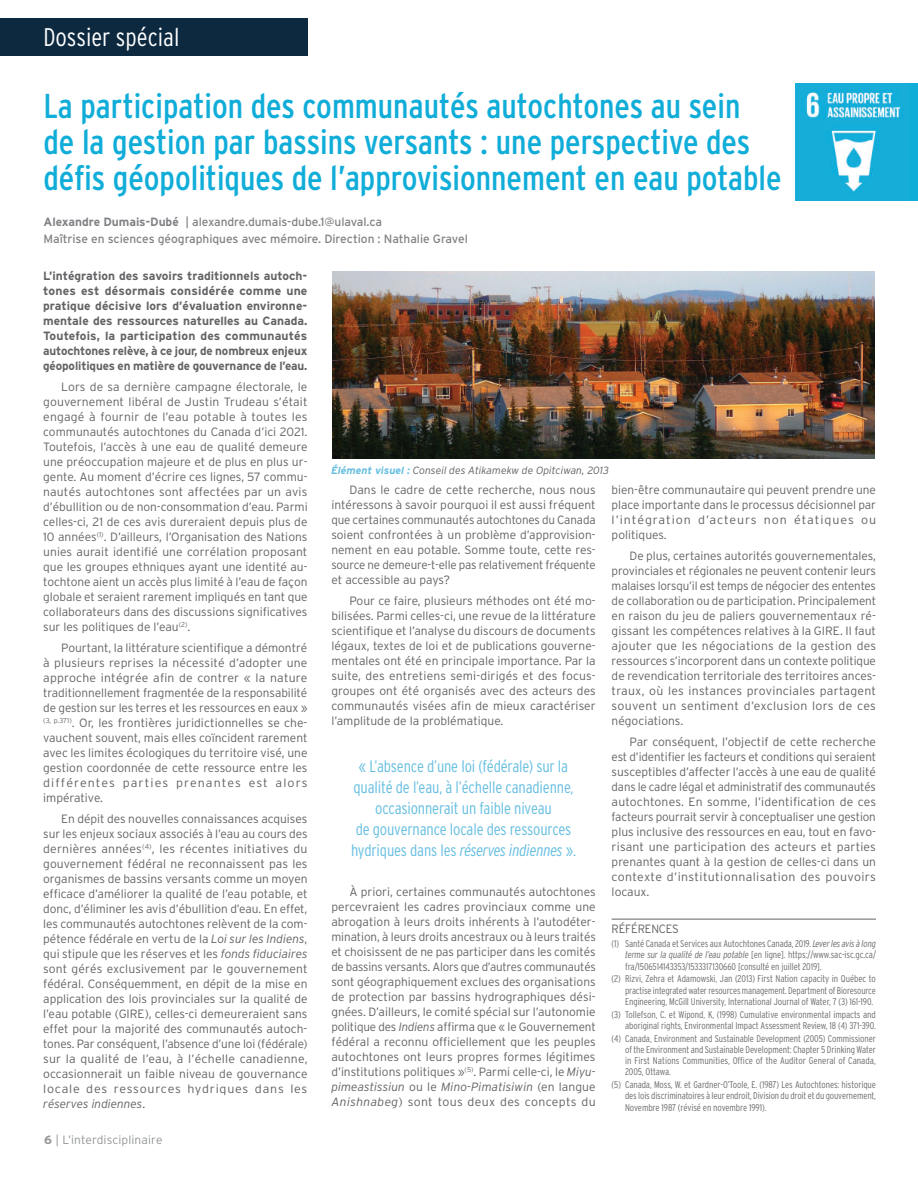
<style>
.page{position:relative;width:918px;height:1188px;background:#fff}
.page>*{position:absolute;margin:0;border:0;box-sizing:border-box;transform-origin:0 0}
.t1{font:condensed 34.5px/36px "Interstate";color:#10add9}
.t2{font:300 condensed 25.5px "Interstate";color:#fff}
.t3{font:300 condensed 16.5px/21px "Interstate";letter-spacing:-.01em;color:#65bee1;text-align:center}
.t4{font:300 12px/15px "Interstate";letter-spacing:.005em;color:#636366;text-align:justify}
.t5{font:700 12px/15px "Interstate";letter-spacing:-.01em;color:#636366;text-align:justify}
.t6{font:12px/16.5px "Interstate";letter-spacing:-.005em;color:#808285}
.t7{font:300 12px "Interstate";letter-spacing:.01em;color:#939598}
.t8{font:300 12px "Interstate";letter-spacing:-.015em;color:#636366;scale:.94 1}
.t9{font:italic 300 10.5px "Interstate";color:#636366}
.t10{font:300 condensed 9.75px/11.2px "Interstate";letter-spacing:-.01em;color:#6c6d70;text-align:justify}
.s1{font-weight:700}
.s2{font-style:italic}
.s3{font-weight:700;color:#65bee1}
</style>
<div class="page">
<hr style="left:612px;top:919px;width:264px;height:1px;background:#636366">
<div style="left:0;top:18px;width:308px;height:38px;background:#0c2940"></div>
<img style="left:796px;top:84px;width:114px;height:116px">
<img style="left:910px;top:84px;width:8px;height:116px">
<img style="left:332px;top:272px;width:543px;height:187px">
<h2 class="t2" style="left:44px;top:22px;width:137px">Dossier spécial</h2>
<h1 class="t1" style="left:44px;top:88px;width:740px">La participation des communautés autochtones au sein<br>de la gestion par bassins versants : une perspective des défis géopolitiques de l’approvisionnement en eau potable</h1>
<p class="t6" style="left:44px;top:214px;width:426px"><span class="s1">Alexandre Dumais-Dubé</span> | alexandre.dumais-dube.1@ulaval.ca<br>Maîtrise en sciences géographiques avec mémoire. Direction : Nathalie Gravel</p>
<p class="t5" style="left:43px;top:268px;width:266px">L’intégration des savoirs traditionnels autoch&shy;tones est désormais considérée comme une pratique décisive lors d’évaluation environne&shy;mentale des ressources naturelles au Canada.<br>Toutefois, la participation des communautés autochtones relève, à ce jour, de nombreux enjeux géopolitiques en matière de gouvernance de l’eau.</p>
<p class="t4" style="left:43px;top:379px;width:266px;text-indent:18px">Lors de sa dernière campagne électorale, le gouvernement libéral de Justin Trudeau s’était engagé à fournir de l’eau potable à toutes les communautés autochtones du Canada d’ici 2021.<br>Toutefois, l’accès à une eau de qualité demeure une préoccupation majeure et de plus en plus ur&shy;gente. Au moment d’écrire ces lignes, 57 commu&shy;nautés autochtones sont affectées par un avis d’ébullition ou de non-consommation d’eau. Parmi celles-ci, 21 de ces avis dureraient depuis plus de 10 années<sup>(1)</sup>. D’ailleurs, l’Organisation des Nations unies aurait identifié une corrélation proposant que les groupes ethniques ayant une identité au&shy;tochtone aient un accès plus limité à l’eau de façon globale et seraient rarement impliqués en tant que collaborateurs dans des discussions significatives sur les politiques de l’eau<sup>(2)</sup>.</p>
<p class="t4" style="left:43px;top:640px;width:266px;text-indent:18px">Pourtant, la littérature scientifique a démontré à plusieurs reprises la nécessité d’adopter une approche intégrée afin de contrer « la nature traditionnellement fragmentée de la responsabilité de gestion sur les terres et les ressources en eaux » <sup>(3,</sup> <sup>p.371)</sup>. Or, les frontières juridictionnelles se che&shy;vauchent souvent, mais elles coïncident rarement avec les limites écologiques du territoire visé, une gestion coordonnée de cette ressource entre les différentes parties prenantes est alors impérative.</p>
<p class="t4" style="left:43px;top:811px;width:266px;text-indent:18px">En dépit des nouvelles connaissances acquises sur les enjeux sociaux associés à l’eau au cours des dernières années<sup>(4)</sup>, les récentes initiatives du gouvernement fédéral ne reconnaissent pas les organismes de bassins versants comme un moyen efficace d’améliorer la qualité de l’eau potable, et donc, d’éliminer les avis d’ébullition d’eau. En effet, les communautés autochtones relèvent de la com&shy;pétence fédérale en vertu de la <span class="s2">Loi sur les Indiens</span>, qui stipule que les réserves et les <span class="s2">fonds fiduciaires </span>sont gérés exclusivement par le gouvernement fédéral. Conséquemment, en dépit de la mise en application des lois provinciales sur la qualité de l’eau potable (GIRE), celles-ci demeureraient sans effet pour la majorité des communautés autoch&shy;tones. Par conséquent, l’absence d’une loi (fédérale) sur la qualité de l’eau, à l’échelle canadienne, occasionnerait un faible niveau de gouvernance locale des ressources hydriques dans les <span class="s2">réserves indiennes</span>.</p>
<p class="t7" style="left:44px;top:1132px;width:120px"><span class="s1">6</span> | L’interdisciplinaire</p>
<p class="t9" style="left:331px;top:464px;width:279px"><span class="s3">Élément visuel :</span> Conseil des Atikamekw de Opitciwan, 2013</p>
<p class="t4" style="left:331px;top:482px;width:266px;text-indent:18px">Dans le cadre de cette recherche, nous nous intéressons à savoir pourquoi il est aussi fréquent que certaines communautés autochtones du Canada soient confrontées à un problème d’approvision&shy;nement en eau potable. Somme toute, cette res&shy;source ne demeure-t-elle pas relativement fréquente et accessible au pays?</p>
<p class="t4" style="left:331px;top:593px;width:266px;text-indent:18px">Pour ce faire, plusieurs méthodes ont été mo&shy;bilisées. Parmi celles-ci, une revue de la littérature scientifique et l’analyse du discours de documents légaux, textes de loi et de publications gouverne&shy;mentales ont été en principale importance. Par la suite, des entretiens semi-dirigés et des focus&shy;groupes ont été organisés avec des acteurs des communautés visées afin de mieux caractériser l’amplitude de la problématique.</p>
<h3 class="t3" style="left:351px;top:755px;width:227px">« L’absence d’une loi (fédérale) sur la qualité de l’eau, à l’échelle canadienne, occasionnerait un faible niveau<br>de gouvernance locale des ressources hydriques dans les <span class="s2">réserves -indiennes</span> ».</h3>
<p class="t4" style="left:331px;top:884px;width:266px;text-indent:18px">À priori, certaines communautés autochtones percevraient les cadres provinciaux comme une abrogation à leurs droits inhérents à l’autodéter&shy;mination, à leurs droits ancestraux ou à leurs traités et choisissent de ne pas participer dans les comités de bassins versants. Alors que d’autres communautés sont géographiquement exclues des organisations de protection par bassins hydrographiques dési&shy;gnées. D’ailleurs, le comité spécial sur l’autonomie politique des <span class="s2">Indiens</span> affirma que « le Gouvernement fédéral a reconnu officiellement que les peuples autochtones ont leurs propres formes légitimes d’institutions politiques »<sup>(5)</sup>. Parmi celle-ci, le <span class="s2">Miyu&shy;pimeastissiun</span> ou le <span class="s2">Mino-Pimatisiwin</span> (en langue <span class="s2">Anishnabeg</span>) sont tous deux des concepts du</p>
<p class="t4" style="left:612px;top:482px;width:266px">bien-être communautaire qui peuvent prendre une place importante dans le processus décisionnel par l’intégration d’acteurs non étatiques ou politiques.</p>
<p class="t4" style="left:612px;top:548px;width:266px;text-indent:18px">De plus, certaines autorités gouvernementales, provinciales et régionales ne peuvent contenir leurs malaises lorsqu’il est temps de négocier des ententes de collaboration ou de participation. Principalement en raison du jeu de paliers gouvernementaux ré&shy;gissant les compétences relatives à la GIRE. Il faut ajouter que les négociations de la gestion des ressources s’incorporent dans un contexte politique de revendication territoriale des territoires ances&shy;traux, où les instances provinciales partagent souvent un sentiment d’exclusion lors de ces négociations.</p>
<p class="t4" style="left:612px;top:734px;width:266px;text-indent:18px">Par conséquent, l’objectif de cette recherche est d’identifier les facteurs et conditions qui seraient susceptibles d’affecter l’accès à une eau de qualité dans le cadre légal et administratif des communautés autochtones. En somme, l’identification de ces facteurs pourrait servir à conceptualiser une gestion plus inclusive des ressources en eau, tout en favo&shy;risant une participation des acteurs et parties prenantes quant à la gestion de celles-ci dans un contexte d’institutionnalisation des pouvoirs locaux.</p>
<p class="t8" style="left:612px;top:921px;width:73px">RÉFÉRENCES</p>
<p class="t10" style="left:625px;top:938px;width:253px;text-indent:-14px">(1) Santé Canada et Services aux Autochtones Canada, 2019. <span class="s2">Lever les avis à long terme sur la qualité de l’eau potable</span> [en ligne]. https://www.sac-isc.gc.ca/ fra/1506514143353/1533317130660 [consulté en juillet 2019].</p>
<p class="t10" style="left:625px;top:973px;width:252px;text-indent:-14px">(2) Rizvi, Zehra et Adamowski, Jan (2013) First Nation capacity in Québec to practise integrated water resources management. Department of Bioresource Engineering, McGill University, International Journal of Water, 7 (3) 161-190.</p>
<p class="t10" style="left:612px;top:1008px;width:266px;text-align:right">(3) Tollefson, C. et Wipond, K, (1998) Cumulative environmental impacts and aboriginal rights, Environmental Impact Assessment Review, 18 (4) 371-390.</p>
<p class="t10" style="left:625px;top:1032px;width:252px;text-indent:-14px">(4) Canada, Environment and Sustainable Development (2005) Commissioner of the Environment and Sustainable Development: Chapter 5 Drinking Water in First Nations Communities, Office of the Auditor General of Canada, 2005, Ottawa.</p>
<p class="t10" style="left:625px;top:1079px;width:252px;text-indent:-14px">(5) Canada, Moss, W. et Gardner-O’Toole, E. (1987) Les Autochtones: historique des lois discriminatoires à leur endroit, Division du droit et du gouvernement, Novembre 1987 (révisé en novembre 1991).</p>
</div>
